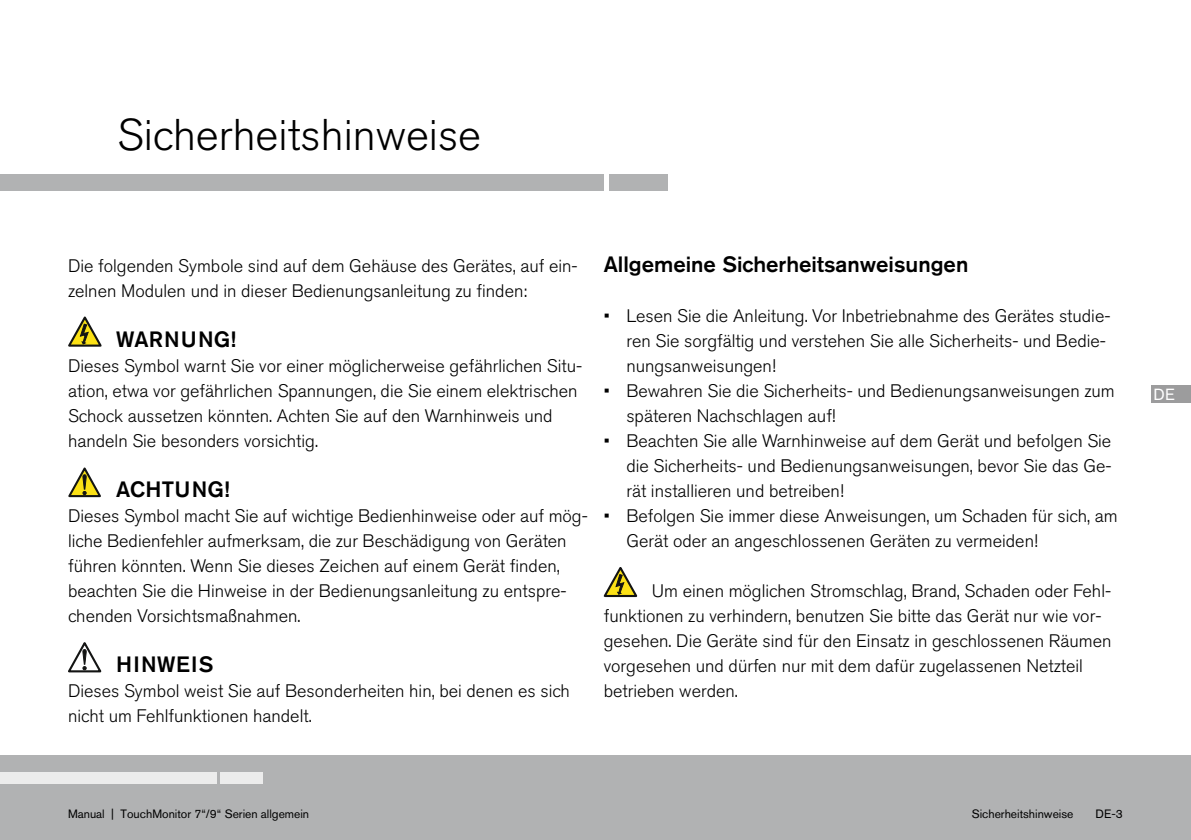
<style>
.page{position:relative;width:1191px;height:840px;background:#fff}
.page>*{position:absolute;margin:0;border:0;box-sizing:border-box;transform-origin:0 0}
.t1{font:300 44px "Akzidenz Grotesk BE";color:#000}
.t2{font:500 22px "Akzidenz Grotesk BE";color:#000}
.t3{font:500 22px "Akzidenz Grotesk BE";letter-spacing:.03em;color:#000}
.t4{font:500 22px "Akzidenz Grotesk BE";letter-spacing:.05em;color:#000}
.t5{font:300 18px/25px "Akzidenz Grotesk BE";color:#000}
.t6{font:16px "Akzidenz Grotesk BE";color:#fff}
.t7{font:12px "Akzidenz Grotesk BE";color:#000}
</style>
<div class="page">
<div style="left:0;top:754px;width:1190px;height:85px;background:#b1b2b3"></div>
<div style="left:221px;top:772px;width:42px;height:11px;background:#ececec"></div>
<div style="left:0;top:772px;width:217px;height:11px;background:#ececec"></div>
<div style="left:1151px;top:386px;width:39px;height:17px;background:#9c9c9d"></div>
<svg style="left:68px;top:317px;width:34px;height:30px"></svg>
<svg style="left:68px;top:467px;width:33px;height:31px"></svg>
<svg style="left:68px;top:642px;width:33px;height:30px"></svg>
<svg style="left:603px;top:567px;width:34px;height:30px"></svg>
<div style="left:609px;top:174px;width:59px;height:17px;background:#b1b2b3"></div>
<div style="left:0;top:174px;width:603px;height:17px;background:#b1b2b3"></div>
<h1 class="t1" style="left:117px;top:119px;width:365px">Sicherheitshinweise</h1>
<p class="t5" style="left:68px;top:255px;width:511px">Die folgenden Symbole sind auf dem Gehäuse des Gerätes, auf ein&shy;zelnen Modulen und in dieser Bedienungsanleitung zu finden:</p>
<p class="t3" style="left:116px;top:331px;width:121px">WARNUNG!</p>
<p class="t5" style="left:68px;top:355px;width:516px">Dieses Symbol warnt Sie vor einer möglicherweise gefährlichen Situ&shy;ation, etwa vor gefährlichen Spannungen, die Sie einem elektrischen Schock aussetzen könnten. Achten Sie auf den Warnhinweis und handeln Sie besonders vorsichtig.</p>
<p class="t2" style="left:116px;top:481px;width:115px">ACHTUNG!</p>
<p class="t5" style="left:68px;top:505px;width:521px">Dieses Symbol macht Sie auf wichtige Bedienhinweise oder auf mög&shy;liche Bedienfehler aufmerksam, die zur Beschädigung von Geräten führen könnten. Wenn Sie dieses Zeichen auf einem Gerät finden, beachten Sie die Hinweise in der Bedienungsanleitung zu entspre&shy;chenden Vorsichtsmaßnahmen.</p>
<p class="t4" style="left:116px;top:656px;width:99px">HINWEIS</p>
<p class="t5" style="left:68px;top:680px;width:503px">Dieses Symbol weist Sie auf Besonderheiten hin, bei denen es sich nicht um Fehlfunktionen handelt.</p>
<p class="t2" style="left:603px;top:256px;width:366px">Allgemeine Sicherheitsanweisungen</p>
<p class="t5" style="left:626px;top:305px;width:486px;text-indent:-23px">• Lesen Sie die Anleitung. Vor Inbetriebnahme des Gerätes studie&shy;ren Sie sorgfältig und verstehen Sie alle Sicherheits- und Bedie&shy;nungsanweisungen!</p>
<p class="t5" style="left:626px;top:380px;width:490px;text-indent:-23px">• Bewahren Sie die Sicherheits- und Bedienungsanweisungen zum späteren Nachschlagen auf!</p>
<p class="t5" style="left:626px;top:430px;width:487px;text-align:justify;text-indent:-23px">• Beachten Sie alle Warnhinweise auf dem Gerät und befolgen Sie die Sicherheits- und Bedienungsanweisungen, bevor Sie das Ge&shy;rät installieren und betreiben!</p>
<p class="t5" style="left:626px;top:505px;width:493px;text-indent:-23px">• Befolgen Sie immer diese Anweisungen, um Schaden für sich, am<br>Gerät oder an angeschlossenen Geräten zu vermeiden!</p>
<p class="t5" style="left:603px;top:580px;width:509px;text-indent:48px">Um einen möglichen Stromschlag, Brand, Schaden oder Fehl&shy;funktionen zu verhindern, benutzen Sie bitte das Gerät nur wie vor&shy;gesehen. Die Geräte sind für den Einsatz in geschlossenen Räumen vorgesehen und dürfen nur mit dem dafür zugelassenen Netzteil betrieben werden.</p>
<p class="t6" style="left:1153px;top:389px;width:23px">DE</p>
<p class="t7" style="left:68px;top:808px;width:243px">Manual | TouchMonitor 7“/9“ Serien allgemein</p>
<p class="t7" style="left:971px;top:808px;width:103px">Sicherheitshinweise</p>
<p class="t7" style="left:1095px;top:808px;width:29px">DE-3</p>
</div>
